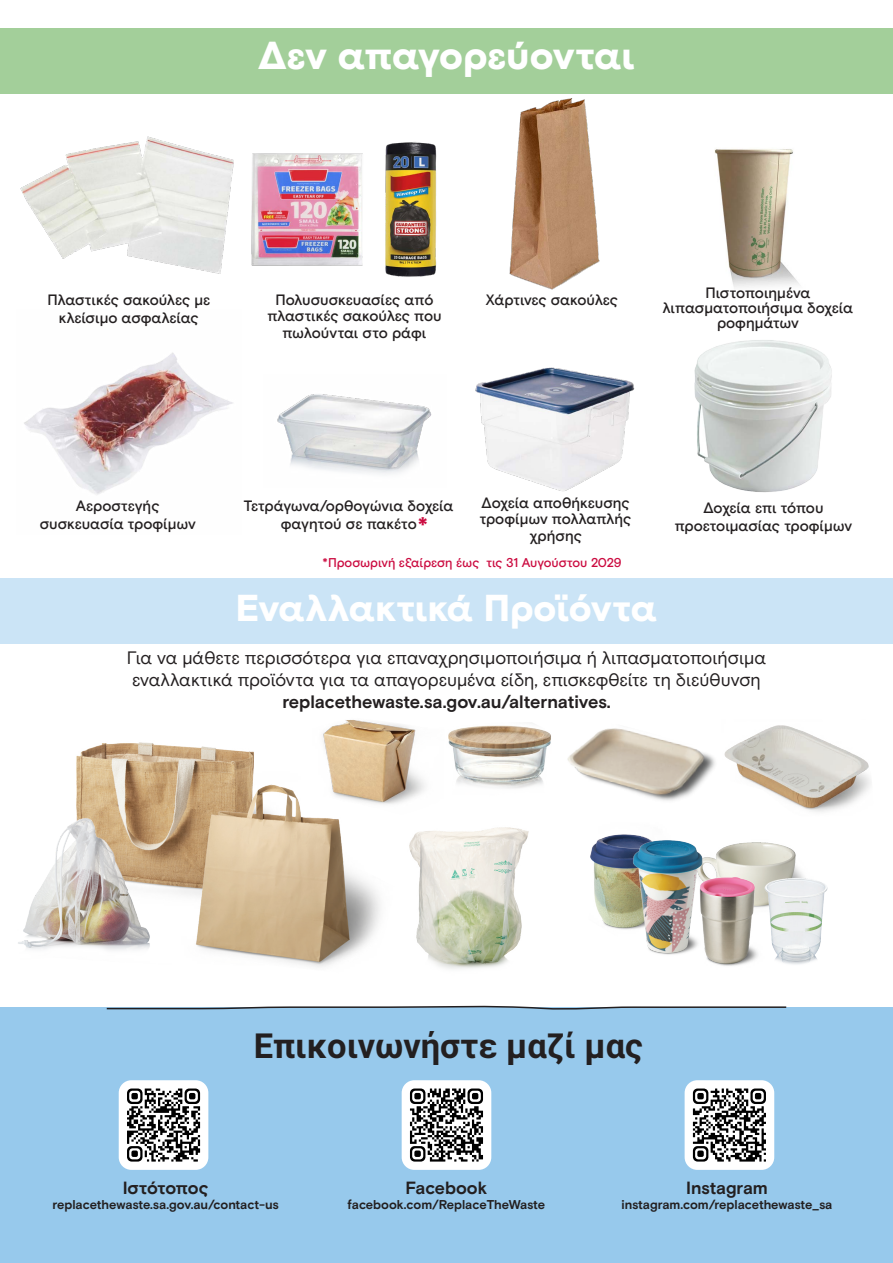
<style>
.page{position:relative;width:893px;height:1263px;background:#fff}
.page>*{position:absolute;margin:0;border:0;box-sizing:border-box;transform-origin:0 0}
.t1{font:900 39px "Basis Grotesque Arabic Pro";letter-spacing:-.01em;color:#fff}
.t2{font:900 37.5px "Basis Grotesque Arabic Pro";color:#fff}
.t3{font:700 34.5px "Roboto";color:#231f20}
.t4{font:500 25.5px "Basis Grotesque Arabic Pro";color:#cb0b40}
.t5{font:18px/21.6px "Basis Grotesque Arabic Pro";color:#231f20;text-align:center}
.t6{font:700 17.7px "Basis Grotesque Arabic Pro";letter-spacing:-.005em;color:#231f20}
.t7{font:500 15px/16.5px "Basis Grotesque Arabic Pro";letter-spacing:-.005em;color:#231f20;text-align:center}
.t8{font:700 12.75px "Basis Grotesque Arabic Pro";letter-spacing:-.01em;color:#231f20}
.t9{font:500 12.75px "Basis Grotesque Arabic Pro";letter-spacing:-.01em;color:#cb0b40}
.s1{font-weight:700}
</style>
<div class="page">
<div style="left:0;top:29px;width:893px;height:65px;background:#a3cf9a"></div>
<div style="left:0;top:579px;width:893px;height:65px;background:#cbe4f6"></div>
<div style="left:0;top:1008px;width:893px;height:255px;background:#97c9ec"></div>
<img style="left:475px;top:367px;width:160px;height:125px">
<img style="left:277px;top:394px;width:155px;height:80px">
<img style="left:509px;top:98px;width:91px;height:192px">
<img style="left:694px;top:340px;width:138px;height:153px">
<div style="left:685px;top:1080px;width:89px;height:90px;background:#fff;border-radius:13px"></div>
<svg style="left:693px;top:1088px;width:73px;height:73px"></svg>
<div style="left:402px;top:1080px;width:89px;height:90px;background:#fff;border-radius:13px"></div>
<svg style="left:410px;top:1088px;width:73px;height:73px"></svg>
<div style="left:119px;top:1080px;width:89px;height:90px;background:#fff;border-radius:13px"></div>
<svg style="left:127px;top:1088px;width:73px;height:73px"></svg>
<svg style="left:105px;top:1005px;width:683px;height:5px"></svg>
<img style="left:20px;top:136px;width:214px;height:138px">
<img style="left:251px;top:142px;width:186px;height:135px">
<img style="left:24px;top:352px;width:209px;height:143px">
<img style="left:714px;top:149px;width:85px;height:139px">
<svg style="left:18px;top:742px;width:268px;height:220px"></svg>
<img style="left:286px;top:720px;width:585px;height:249px">
<p class="t1" style="left:258px;top:31px;width:378px">Δεν απαγορεύονται</p>
<p class="t7" style="left:47px;top:292px;width:164px;line-height:18px">Πλαστικές σακούλες με κλείσιμο ασφαλείας</p>
<p class="t7" style="left:267px;top:293px;width:176px">Πολυσυσκευασίες από πλαστικές σακούλες που πωλούνται στο ράφι</p>
<p class="t7" style="left:486px;top:293px;width:134px">Χάρτινες σακούλες</p>
<p class="t7" style="left:663px;top:287px;width:192px;line-height:15px">Πιστοποιημένα λιπασματοποιήσιμα δοχεία ροφημάτων</p>
<p class="t7" style="left:40px;top:499px;width:158px;line-height:18px">Αεροστεγής συσκευασία τροφίμων</p>
<p class="t7" style="left:244px;top:499px;width:211px;line-height:18px">Τετράγωνα/ορθογώνια δοχεία φαγητού σε πακέτο</p>
<p class="t7" style="left:480px;top:496px;width:153px">Δοχεία αποθήκευσης τροφίμων πολλαπλής χρήσης</p>
<p class="t7" style="left:703px;top:501px;width:122px">Δοχεία επι τόπου</p>
<p class="t4" style="left:418px;top:511px;width:12px">*</p>
<p class="t7" style="left:675px;top:519px;width:179px">προετοιμασίας τροφίμων</p>
<p class="t9" style="left:323px;top:555px;width:300px">*Προσωρινή εξαίρεση έως τις 31 Αυγούστου 2029</p>
<p class="t2" style="left:236px;top:585px;width:423px">Εναλλακτικά Προϊόντα</p>
<p class="t5" style="left:127px;top:649px;width:641px">Για να μάθετε περισσότερα για επαναχρησιμοποιήσιμα ή λιπασματοποιήσιμα εναλλακτικά προϊόντα για τα απαγορευμένα είδη, επισκεφθείτε τη διεύθυνση <span class="s1">replacethewaste.sa.gov.au/alternatives.</span></p>
<p class="t3" style="left:254px;top:1022px;width:391px">Επικοινωνήστε μαζί μας</p>
<p class="t6" style="left:123px;top:1177px;width:87px">Ιστότοπος</p>
<p class="t8" style="left:53px;top:1197px;width:228px">replacethewaste.sa.gov.au/contact-us</p>
<p class="t6" style="left:405px;top:1177px;width:83px">Facebook</p>
<p class="t8" style="left:348px;top:1197px;width:199px">facebook.com/ReplaceTheWaste</p>
<p class="t6" style="left:686px;top:1177px;width:83px">Instagram</p>
<p class="t8" style="left:622px;top:1197px;width:212px">instagram.com/replacethewaste_sa</p>
</div>
